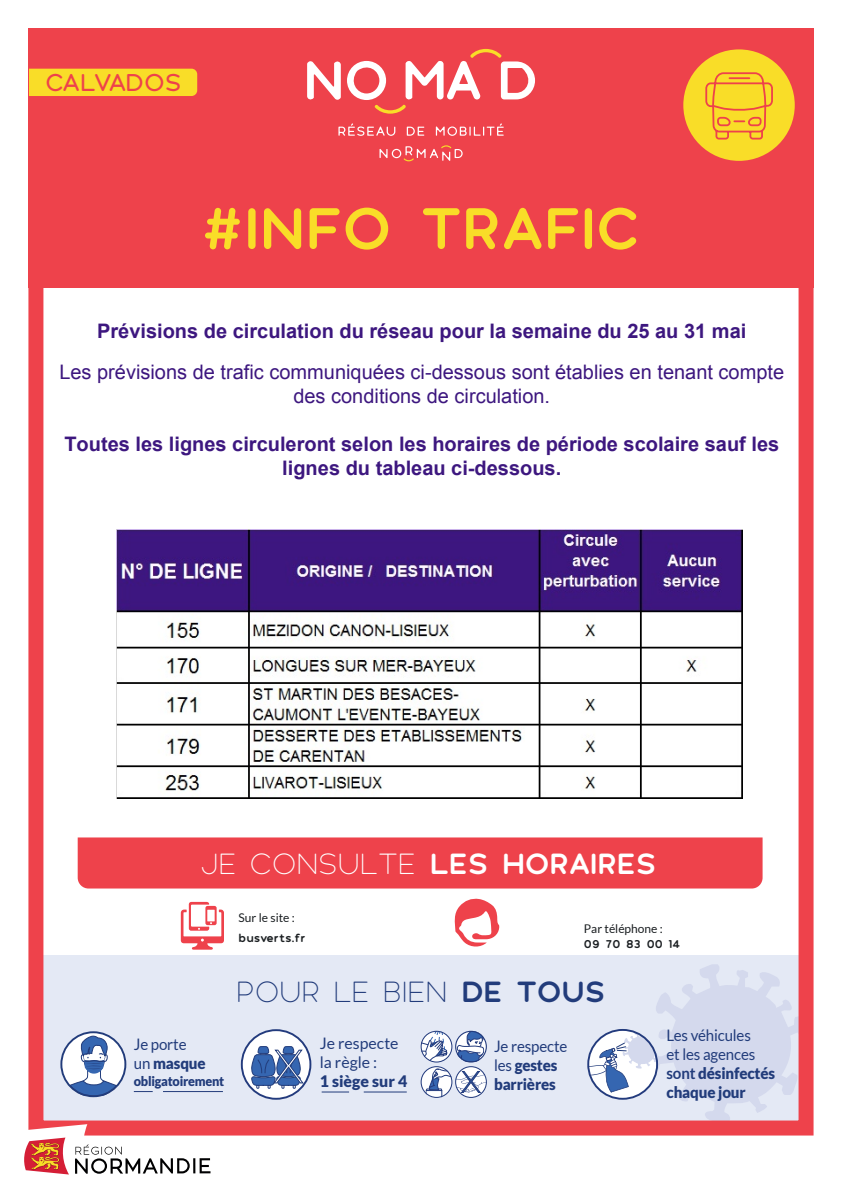
<style>
.page{position:relative;width:842px;height:1191px;background:#fff}
.page>*{position:absolute;margin:0;border:0;box-sizing:border-box;transform-origin:0 0}
.t1{font:700 60px "Polly Rounded";color:#f9dd28}
.t2{font:700 30px "Polly Rounded";letter-spacing:-.01em;color:#fff}
.t3{font:300 30px "Polly Rounded";letter-spacing:-.01em;color:#223c7b}
.t4{font:25px "Polly Rounded";letter-spacing:-.04em;color:#ee424b}
.t5{font:700 20px/24px "Arial";color:#3d177f;text-align:center}
.t6{font:20px/24px "Arial";color:#3d177f;text-align:center}
.t7{font:15.9px/19px "Lato";letter-spacing:-.01em;color:#223c7b;scale:.95 1}
.t8{font:900 15.9px/19px "Lato";letter-spacing:-.01em;color:#223c7b;scale:.95 1}
.t9{font:15.9px/19px "Lato";letter-spacing:-.01em;color:#223c7b}
.t10{font:900 15.9px "Lato";letter-spacing:-.01em;color:#223c7b}
.t11{font:900 13.4px "Lato";letter-spacing:-.02em;color:#223c7b;scale:.95 1}
.t12{font:12px "Lato";color:#1b1f22}
.t13{font:700 12px "Polly Rounded";color:#1b1f22}
.s1{font-weight:300}
.s2{font-weight:900}
.s3{font-weight:700}
.s4{font-weight:400}
</style>
<div class="page">
<div style="left:35px;top:955px;width:763px;height:169px;background:#e4e9f5"></div>
<div style="left:28px;top:86px;width:785px;height:1049px;border:15px solid #ee424b"></div>
<div style="left:29px;top:28px;width:785px;height:260px;background:#ee424b"></div>
<svg style="left:307px;top:61px;width:34px;height:39px"></svg>
<svg style="left:347px;top:49px;width:188px;height:65px"></svg>
<svg style="left:338px;top:123px;width:57px;height:13px"></svg>
<svg style="left:407px;top:127px;width:17px;height:9px"></svg>
<svg style="left:436px;top:123px;width:68px;height:13px"></svg>
<svg style="left:379px;top:145px;width:84px;height:16px"></svg>
<svg style="left:61px;top:1032px;width:65px;height:65px"></svg>
<svg style="left:69px;top:1035px;width:49px;height:62px;background:#abbcd8"></svg>
<div style="left:60px;top:1031px;width:66px;height:66px;border:2px solid #223c7b;border-radius:50%"></div>
<svg style="left:421px;top:1031px;width:31px;height:31px"></svg>
<svg style="left:421px;top:1032px;width:26px;height:29px"></svg>
<div style="left:421px;top:1030px;width:31px;height:32px;border:1px solid #233b7d;border-radius:50%"></div>
<svg style="left:456px;top:1032px;width:28px;height:30px"></svg>
<div style="left:455px;top:1030px;width:32px;height:32px;border:1px solid #233b7d;border-radius:50%"></div>
<svg style="left:421px;top:1066px;width:31px;height:31px"></svg>
<div style="left:421px;top:1066px;width:31px;height:32px;border:1px solid #233b7d;border-radius:50%"></div>
<svg style="left:426px;top:1068px;width:61px;height:30px"></svg>
<div style="left:455px;top:1066px;width:32px;height:32px;border:1px solid #233b7d;border-radius:50%"></div>
<svg style="left:24px;top:1124px;width:186px;height:51px"></svg>
<div style="left:242px;top:1030px;width:68px;height:68px;background:#fff;border-radius:50%"></div>
<div style="left:241px;top:1029px;width:70px;height:70px;border:2px solid #233b7d;border-radius:50%"></div>
<svg style="left:251px;top:1046px;width:53px;height:42px"></svg>
<svg style="left:134px;top:1091px;width:19px;height:1px"></svg>
<hr style="left:163px;top:1091px;width:60px;height:1px;background:#223c7b">
<svg style="left:322px;top:1091px;width:27px;height:1px"></svg>
<hr style="left:364px;top:1091px;width:43px;height:1px;background:#223c7b">
<div style="left:683px;top:49px;width:112px;height:112px;background:#f9dd28;border-radius:50%"></div>
<svg style="left:704px;top:49px;width:70px;height:91px"></svg>
<div style="left:29px;top:69px;width:168px;height:27px;background:#f9dd28"></div>
<svg style="left:588px;top:964px;width:219px;height:158px"></svg>
<div style="left:587px;top:1029px;width:71px;height:70px;border:2px solid #233b7d;border-radius:50%"></div>
<div style="left:78px;top:837px;width:684px;height:51px;background:#ee424b"></div>
<svg style="left:454px;top:898px;width:45px;height:49px"></svg>
<svg style="left:181px;top:902px;width:43px;height:47px"></svg>
<img style="left:116px;top:530px;width:627px;height:268px">
<p class="t4" style="left:45px;top:67px;width:138px">CALVADOS</p>
<h1 class="t1" style="left:201px;top:189px;width:440px">#INFO TRAFIC</h1>
<p class="t5" style="left:97px;top:320px;width:651px">Prévisions de circulation du réseau pour la semaine du 25 au 31 mai</p>
<p class="t6" style="left:59px;top:360px;width:726px">Les prévisions de trafic communiquées ci-dessous sont établies en tenant compte des conditions de circulation.</p>
<p class="t5" style="left:64px;top:432px;width:716px">Toutes les lignes circuleront selon les horaires de période scolaire sauf les lignes du tableau ci-dessous.</p>
<h2 class="t2" style="left:200px;top:844px;width:458px"><span class="s1">JE CONSULTE</span> LES HORAIRES</h2>
<p class="t7" style="left:134px;top:1034px;width:77px">Je porte un <span class="s2">masque</span></p>
<p class="t11" style="left:134px;top:1073px;width:97px">obligatoirement</p>
<p class="t12" style="left:239px;top:911px;width:58px">Sur le site :</p>
<p class="t13" style="left:239px;top:929px;width:69px">busverts.fr</p>
<p class="t12" style="left:584px;top:921px;width:80px">Par téléphone :</p>
<p class="t13" style="left:584px;top:936px;width:98px">09 70 83 00 14</p>
<h2 class="t3" style="left:236px;top:973px;width:371px">POUR LE BIEN <span class="s3">DE TOUS</span></h2>
<p class="t8" style="left:494px;top:1036px;width:79px"><span class="s4">Je respecte les</span> gestes barrières</p>
<p class="t7" style="left:666px;top:1025px;width:116px">Les véhicules<br>et les agences <span class="s3">sont</span> <span class="s2">désinfectés chaque jour</span></p>
<p class="t9" style="left:320px;top:1034px;width:80px">Je respecte la règle :</p>
<p class="t10" style="left:320px;top:1072px;width:89px">1 siège sur 4</p>
</div>
